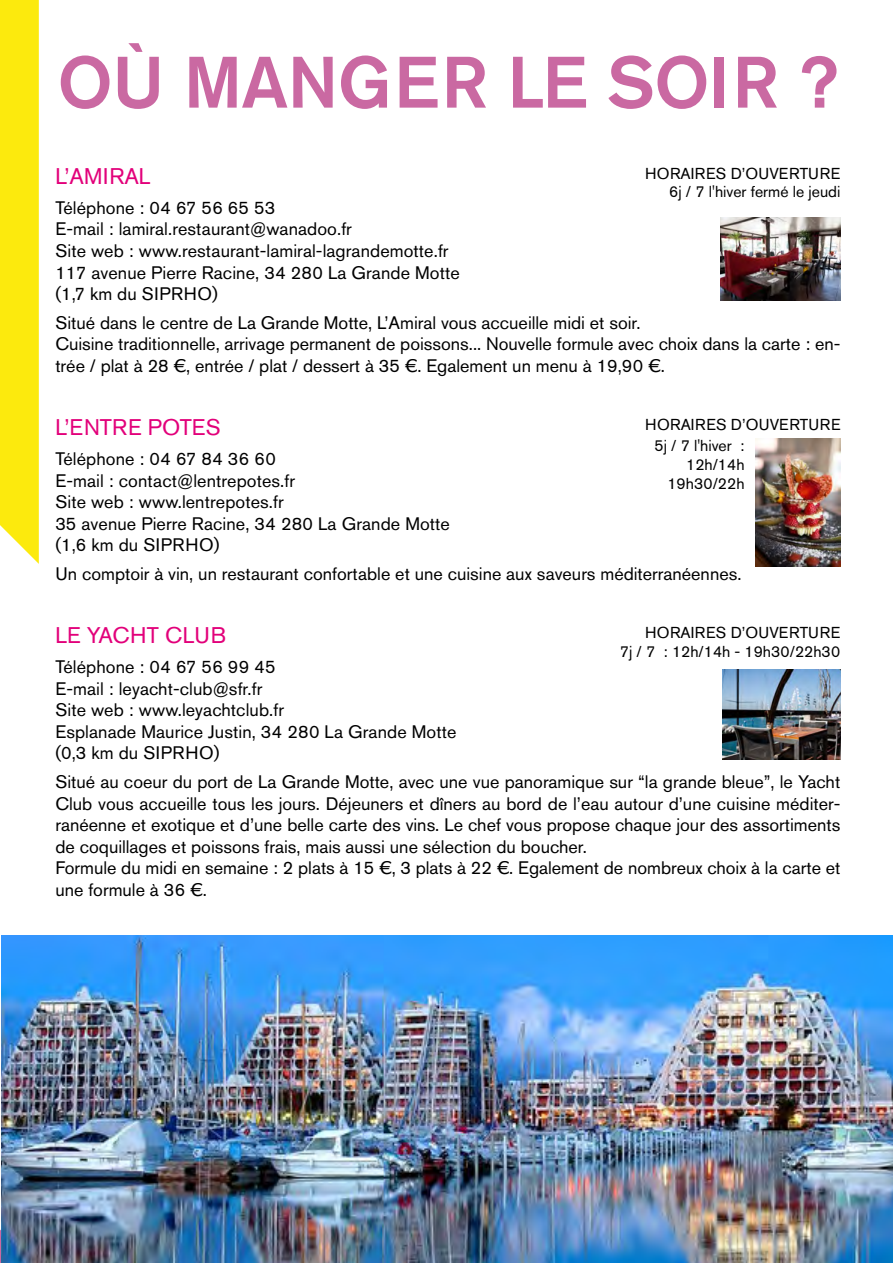
<style>
.page{position:relative;width:893px;height:1263px;background:#fff}
.page>*{position:absolute;margin:0;border:0;box-sizing:border-box;transform-origin:0 0}
.t1{font:500 72px "Akzidenz Grotesk Std";letter-spacing:-.01em;color:#ca69a2}
.t2{font:22.5px "Akzidenz Grotesk Std";color:#e2007a}
.t3{font:18px/21.6px "Akzidenz Grotesk Std";color:#000}
.t4{font:15.75px/18.9px "Akzidenz Grotesk Std";color:#000;text-align:right}
.t5{font:15.75px "Akzidenz Grotesk Std";letter-spacing:.02em;color:#000}
</style>
<div class="page">
<div style="left:0;top:0;width:39px;height:564px;background:#fcea0d"></div>
<svg style="left:0;top:1229px;width:39px;height:34px"></svg>
<img style="left:1px;top:935px;width:892px;height:327px">
<img style="left:720px;top:218px;width:120px;height:82px">
<img style="left:755px;top:438px;width:85px;height:128px">
<img style="left:723px;top:669px;width:117px;height:90px">
<h1 class="t1" style="left:57px;top:38px;width:783px">OÙ MANGER LE SOIR ?</h1>
<p class="t2" style="left:55px;top:162px;width:97px">L’AMIRAL</p>
<p class="t4" style="left:645px;top:164px;width:197px">HORAIRES D’OUVERTURE<br>6j / 7 l'hiver fermé le jeudi</p>
<p class="t3" style="left:55px;top:197px;width:406px">Téléphone : 04 67 56 65 53<br>E-mail : lamiral.restaurant@wanadoo.fr<br>Site web : www.restaurant-lamiral-lagrandemotte.fr 117 avenue Pierre Racine, 34 280 La Grande Motte (1,7 km du SIPRHO)</p>
<p class="t3" style="left:55px;top:312px;width:786px">Situé dans le centre de La Grande Motte, L’Amiral vous accueille midi et soir.<br>Cuisine traditionnelle, arrivage permanent de poissons... Nouvelle formule avec choix dans la carte : en&shy;trée / plat à 28 €, entrée / plat / dessert à 35 €. Egalement un menu à 19,90 €.</p>
<p class="t2" style="left:55px;top:414px;width:167px">L’ENTRE POTES</p>
<p class="t3" style="left:55px;top:448px;width:396px">Téléphone : 04 67 84 36 60<br>E-mail : contact@lentrepotes.fr<br>Site web : www.lentrepotes.fr<br>35 avenue Pierre Racine, 34 280 La Grande Motte (1,6 km du SIPRHO)</p>
<p class="t5" style="left:645px;top:415px;width:197px">HORAIRES D’OUVERTURE</p>
<p class="t4" style="left:654px;top:436px;width:92px">5j / 7 l'hiver :<br>12h/14h<br>19h30/22h</p>
<p class="t3" style="left:55px;top:563px;width:688px">Un comptoir à vin, un restaurant confortable et une cuisine aux saveurs méditerranéennes.</p>
<p class="t2" style="left:55px;top:621px;width:172px">LE YACHT CLUB</p>
<p class="t4" style="left:620px;top:623px;width:222px">HORAIRES D’OUVERTURE<br>7j / 7 : 12h/14h - 19h30/22h30</p>
<p class="t3" style="left:55px;top:656px;width:402px">Téléphone : 04 67 56 99 45<br>E-mail : leyacht-club@sfr.fr<br>Site web : www.leyachtclub.fr<br>Esplanade Maurice Justin, 34 280 La Grande Motte (0,3 km du SIPRHO)</p>
<p class="t3" style="left:55px;top:771px;width:786px">Situé au coeur du port de La Grande Motte, avec une vue panoramique sur “la grande bleue”, le Yacht Club vous accueille tous les jours. Déjeuners et dîners au bord de l’eau autour d’une cuisine méditer&shy;ranéenne et exotique et d’une belle carte des vins. Le chef vous propose chaque jour des assortiments de coquillages et poissons frais, mais aussi une sélection du boucher.<br>Formule du midi en semaine : 2 plats à 15 €, 3 plats à 22 €. Egalement de nombreux choix à la carte et une formule à 36 €.</p>
</div>
